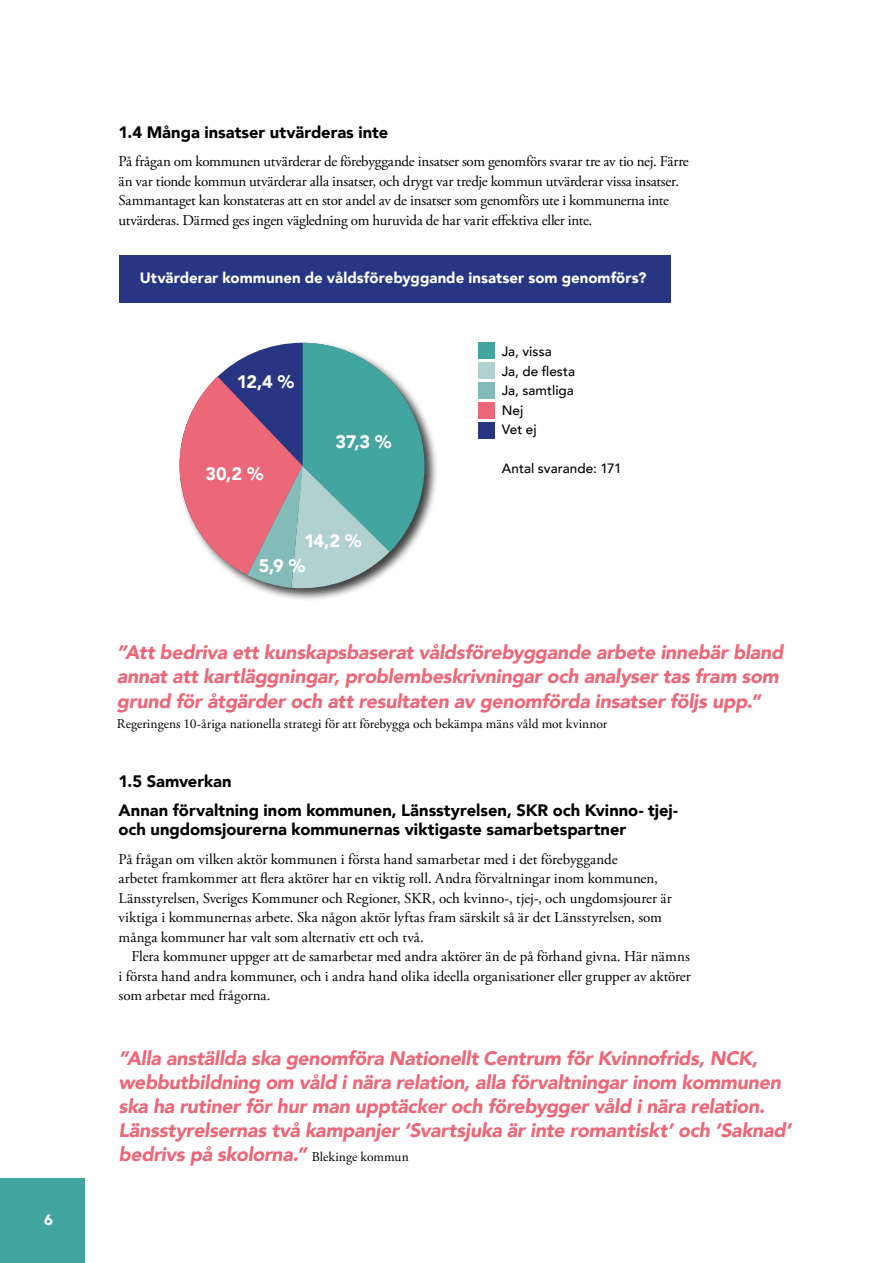
<style>
.page{position:relative;width:893px;height:1263px;background:#fff}
.page>*{position:absolute;margin:0;border:0;box-sizing:border-box;transform-origin:0 0}
.t1{font:italic 900 19.5px/24px "Avenir";letter-spacing:-.015em;color:#ec6778}
.t2{font:900 18px "Avenir";letter-spacing:-.045em;color:#fff}
.t3{font:900 16.5px/28.5px "Avenir";color:#000}
.t4{font:15px/19.5px "Adobe Garamond Pro";letter-spacing:-.01em;color:#000}
.t5{font:900 15px "Avenir";letter-spacing:.005em;color:#fff}
.t6{font:13.5px "Adobe Garamond Pro";color:#000}
.t7{font:500 13.5px/19.5px "Avenir";letter-spacing:.005em;color:#000}
.s1{font-family:"Adobe Garamond Pro";font-weight:400;font-style:normal;font-size:13.5px;color:#000}
</style>
<div class="page">
<div style="left:0;top:1178px;width:85px;height:85px;background:#43a5a0"></div>
<div style="left:177px;top:341px;width:262px;height:261px;background:#000;opacity:.75"></div>
<div style="left:119px;top:256px;width:551px;height:47px;background:#283583"></div>
<div style="left:478px;top:343px;width:16px;height:16px;background:#43a5a0"></div>
<div style="left:478px;top:383px;width:16px;height:16px;background:#82bbb7"></div>
<div style="left:478px;top:363px;width:16px;height:16px;background:#b1d1cf"></div>
<div style="left:478px;top:402px;width:16px;height:17px;background:#ec6778"></div>
<div style="left:478px;top:422px;width:16px;height:17px;background:#283583"></div>
<svg style="left:177px;top:343px;width:248px;height:248px"></svg>
<p class="t5" style="left:44px;top:1207px;width:10px">6</p>
<p class="t3" style="left:119px;top:117px;width:271px">1.4 Många insatser utvärderas inte</p>
<p class="t4" style="left:119px;top:152px;width:572px">På frågan om kommunen utvärderar de förebyggande insatser som genomförs svarar tre av tio nej. Färre än var tionde kommun utvärderar alla insatser, och drygt var tredje kommun utvärderar vissa insatser.<br>Sammantaget kan konstateras att en stor andel av de insatser som genomförs ute i kommunerna inte utvärderas. Därmed ges ingen vägledning om huruvida de har varit effektiva eller inte.</p>
<p class="t5" style="left:140px;top:265px;width:508px">Utvärderar kommunen de våldsförebyggande insatser som genomförs?</p>
<p class="t2" style="left:237px;top:366px;width:59px">12,4 %</p>
<p class="t2" style="left:205px;top:458px;width:59px">30,2 %</p>
<p class="t2" style="left:336px;top:427px;width:58px">37,3 %</p>
<p class="t2" style="left:304px;top:525px;width:59px">14,2 %</p>
<p class="t2" style="left:259px;top:550px;width:48px">5,9 %</p>
<p class="t7" style="left:502px;top:341px;width:75px">Ja, vissa<br>Ja, de flesta<br>Ja, samtliga<br>Nej<br>Vet ej</p>
<p class="t7" style="left:502px;top:458px;width:121px">Antal svarande: 171</p>
<h1 class="t1" style="left:117px;top:639px;width:668px;line-height:24.8px">”Att bedriva ett kunskapsbaserat våldsförebyggande arbete innebär bland annat att kartläggningar, problembeskrivningar och analyser tas fram som grund för åtgärder och att resultaten av genomförda insatser följs upp.”</h1>
<p class="t6" style="left:117px;top:715px;width:492px">Regeringens 10-åriga nationella strategi för att förebygga och bekämpa mäns våld mot kvinnor</p>
<p class="t3" style="left:119px;top:767px;width:561px">1.5 Samverkan<br>Annan förvaltning inom kommunen, Länsstyrelsen, SKR och Kvinno- tjej-</p>
<p class="t3" style="left:119px;top:815px;width:509px">och ungdomsjourerna kommunernas viktigaste samarbetspartner</p>
<p class="t4" style="left:119px;top:850px;width:555px">På frågan om vilken aktör kommunen i första hand samarbetar med i det förebyggande<br>arbetet framkommer att flera aktörer har en viktig roll. Andra förvaltningar inom kommunen, Länsstyrelsen, Sveriges Kommuner och Regioner, SKR, och kvinno-, tjej-, och ungdomsjourer är viktiga i kommunernas arbete. Ska någon aktör lyftas fram särskilt så är det Länsstyrelsen, som många kommuner har valt som alternativ ett och två.</p>
<p class="t4" style="left:119px;top:947px;width:574px;text-align:justify;text-indent:13px">Flera kommuner uppger att de samarbetar med andra aktörer än de på förhand givna. Här nämns i första hand andra kommuner, och i andra hand olika ideella organisationer eller grupper av aktörer som arbetar med frågorna.</p>
<p class="t1" style="left:119px;top:1046px;width:674px">”Alla anställda ska genomföra Nationellt Centrum för Kvinnofrids, NCK, webbutbildning om våld i nära relation, alla förvaltningar inom kommunen ska ha rutiner för hur man upptäcker och förebygger våld i nära relation.<br>Länsstyrelsernas två kampanjer ’Svartsjuka är inte romantiskt’ och ’Saknad’ bedrivs på skolorna.” <span class="s1">Blekinge kommun</span></p>
</div>
